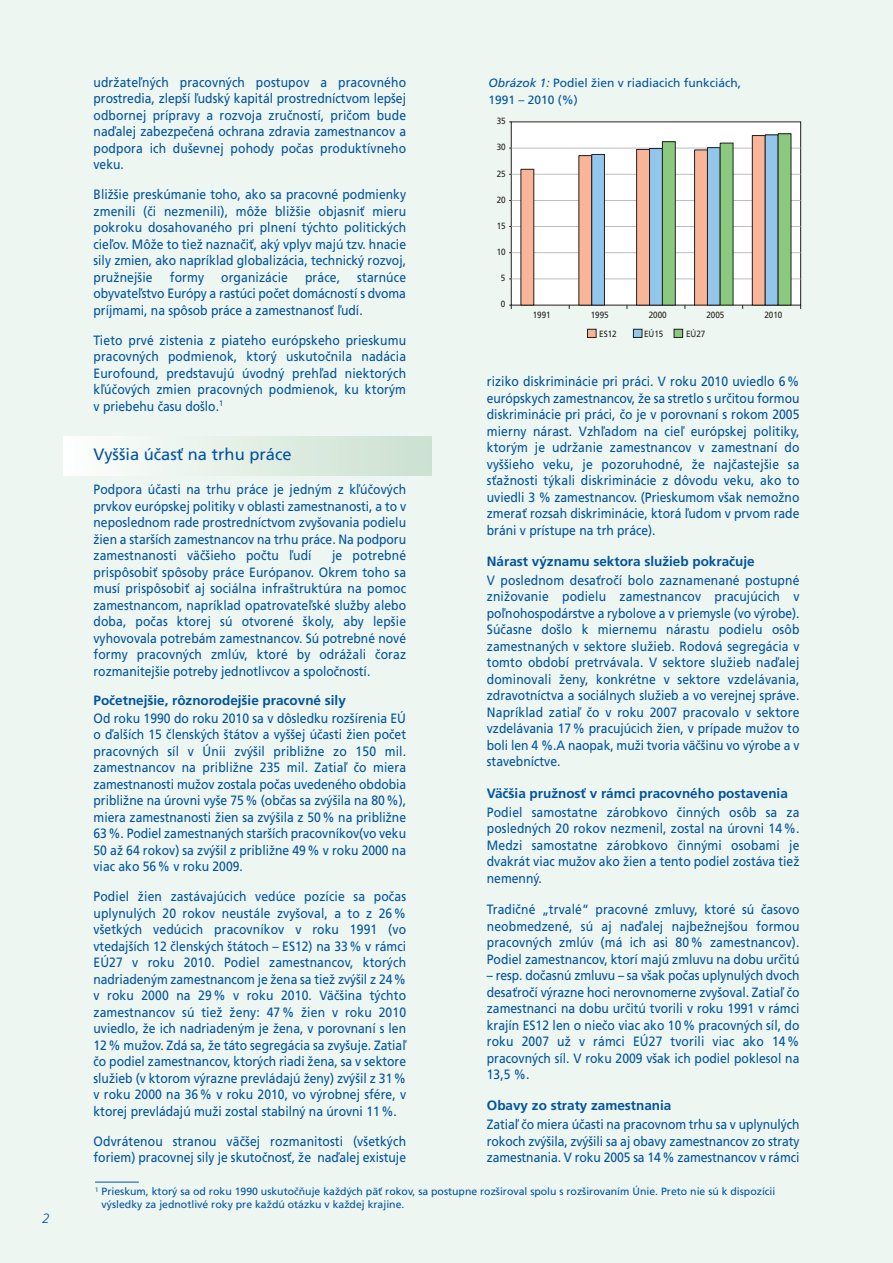
<style>
.page{position:relative;width:893px;height:1263px;background:#edf6f0}
.page>*{position:absolute;margin:0;border:0;box-sizing:border-box;transform-origin:0 0}
.t1{font:16.5px "Frutiger LT Com";color:#0153a0}
.t2{font:13.5px/16.5px "Frutiger LT Com";color:#0153a0;text-align:justify;scale:.9 1}
.t3{font:700 13.5px "Frutiger LT Com";color:#0153a0}
.t4{font:italic 300 13.5px "Frutiger LT Com";color:#0153a0}
.t5{font:12px/17.2px "Frutiger LT Com";color:#0153a0}
.t6{font:10.5px/12.6px "Frutiger LT Com";color:#0153a0}
.t7{font:9px "Frutiger LT Com";color:#231f20;scale:.9 1}
.s1{font-style:italic}
</style>
<div class="page">
<div style="left:64px;top:437px;width:368px;height:38px;background:linear-gradient(to right,#fdfefe,#cbe0cf)"></div>
<div style="left:511px;top:122px;width:290px;height:183px;background:#fff"></div>
<div style="left:511px;top:121px;width:290px;height:184px;border:1px solid #231f20"></div>
<hr style="left:511px;top:278px;width:289px;height:1px;background:#bcbdc0">
<hr style="left:511px;top:252px;width:289px;height:1px;background:#bcbdc0">
<hr style="left:511px;top:226px;width:289px;height:1px;background:#bcbdc0">
<hr style="left:511px;top:200px;width:289px;height:1px;background:#bcbdc0">
<hr style="left:511px;top:174px;width:289px;height:1px;background:#bcbdc0">
<hr style="left:511px;top:148px;width:289px;height:1px;background:#bcbdc0">
<div style="left:521px;top:169px;width:13px;height:136px;background:#f9b598"></div>
<div style="left:579px;top:156px;width:13px;height:149px;background:#f9b598"></div>
<div style="left:637px;top:149px;width:12px;height:156px;background:#f9b598"></div>
<div style="left:636px;top:149px;width:14px;height:156px;border:1px solid #231f20"></div>
<div style="left:694px;top:150px;width:13px;height:155px;background:#f9b598"></div>
<div style="left:694px;top:150px;width:14px;height:155px;border:1px solid #231f20"></div>
<div style="left:752px;top:136px;width:13px;height:169px;background:#f9b598"></div>
<div style="left:752px;top:135px;width:14px;height:170px;border:1px solid #231f20"></div>
<div style="left:592px;top:154px;width:12px;height:151px;background:#92c6eb"></div>
<div style="left:591px;top:154px;width:14px;height:151px;border:1px solid #231f20"></div>
<div style="left:649px;top:149px;width:13px;height:156px;background:#92c6eb"></div>
<div style="left:649px;top:148px;width:14px;height:157px;border:1px solid #231f20"></div>
<div style="left:707px;top:148px;width:13px;height:157px;background:#92c6eb"></div>
<div style="left:707px;top:147px;width:13px;height:158px;border:1px solid #231f20"></div>
<div style="left:765px;top:135px;width:13px;height:170px;background:#92c6eb"></div>
<div style="left:765px;top:134px;width:13px;height:171px;border:1px solid #231f20"></div>
<div style="left:662px;top:142px;width:13px;height:163px;background:#8bca7e"></div>
<div style="left:662px;top:141px;width:14px;height:164px;border:1px solid #231f20"></div>
<div style="left:720px;top:143px;width:13px;height:162px;background:#8bca7e"></div>
<div style="left:720px;top:143px;width:13px;height:162px;border:1px solid #231f20"></div>
<div style="left:778px;top:134px;width:13px;height:171px;background:#8bca7e"></div>
<div style="left:587px;top:329px;width:9px;height:8px;background:#f9b598"></div>
<div style="left:587px;top:329px;width:9px;height:9px;border:1px solid #231f20"></div>
<div style="left:633px;top:329px;width:9px;height:8px;background:#92c6eb"></div>
<div style="left:633px;top:329px;width:9px;height:9px;border:1px solid #231f20"></div>
<div style="left:674px;top:329px;width:9px;height:8px;background:#8bca7e"></div>
<div style="left:674px;top:329px;width:9px;height:9px;border:1px solid #231f20"></div>
<hr style="left:95px;top:1182px;width:44px;height:1px;background:#0153a0">
<p class="t4" style="left:42px;top:1210px;width:9px">2</p>
<p class="t2" style="left:94px;top:74px;width:349px">udržateľných pracovných postupov a pracovného prostredia, zlepší ľudský kapitál prostredníctvom lepšej odbornej prípravy a rozvoja zručností, pričom bude naďalej zabezpečená ochrana zdravia zamestnancov a podpora ich duševnej pohody počas produktívneho veku.</p>
<p class="t2" style="left:94px;top:186px;width:349px">Bližšie preskúmanie toho, ako sa pracovné podmienky zmenili (či nezmenili), môže bližšie objasniť mieru pokroku dosahovaného pri plnení týchto politických cieľov. Môže to tiež naznačiť, aký vplyv majú tzv. hnacie sily zmien, ako napríklad globalizácia, technický rozvoj, pružnejšie</p>
<p class="t2" style="left:170px;top:269px;width:40px">formy</p>
<p class="t2" style="left:221px;top:269px;width:76px">organizácie</p>
<p class="t2" style="left:305px;top:269px;width:40px">práce,</p>
<p class="t2" style="left:94px;top:269px;width:349px;text-indent:264px">starnúce obyvateľstvo Európy a rastúci počet domácností s dvoma príjmami, na spôsob práce a zamestnanosť ľudí.</p>
<p class="t2" style="left:94px;top:332px;width:349px">Tieto prvé zistenia z piateho európskeho prieskumu pracovných podmienok, ktorý uskutočnila nadácia Eurofound, predstavujú úvodný prehľad niektorých kľúčových zmien pracovných podmienok, ku ktorým v priebehu času došlo.<sup>1</sup></p>
<p class="t1" style="left:94px;top:444px;width:199px">Vyššia účasť na trhu práce</p>
<p class="t2" style="left:94px;top:481px;width:349px">Podpora účasti na trhu práce je jedným z kľúčových prvkov európskej politiky v oblasti zamestnanosti, a to v neposlednom rade prostredníctvom zvyšovania podielu žien a starších zamestnancov na trhu práce. Na podporu zamestnanosti väčšieho počtu ľudí</p>
<p class="t2" style="left:94px;top:547px;width:349px;text-indent:238px">je potrebné prispôsobiť spôsoby práce Európanov. Okrem toho sa musí prispôsobiť aj sociálna infraštruktúra na pomoc zamestnancom, napríklad opatrovateľské služby alebo doba, počas ktorej sú otvorené školy, aby lepšie vyhovovala potrebám zamestnancov. Sú potrebné nové formy pracovných zmlúv, ktoré by odrážali čoraz rozmanitejšie potreby jednotlivcov a spoločností.</p>
<p class="t3" style="left:94px;top:693px;width:254px">Početnejšie, rôznorodejšie pracovné sily</p>
<p class="t2" style="left:94px;top:710px;width:349px">Od roku 1990 do roku 2010 sa v dôsledku rozšírenia EÚ o ďalších 15 členských štátov a vyššej účasti žien počet pracovných síl v Únii zvýšil približne zo 150 mil. zamestnancov na približne 235 mil. Zatiaľ čo miera zamestnanosti mužov zostala počas uvedeného obdobia približne na úrovni vyše 75% (občas sa zvýšila na 80%), miera zamestnanosti žien sa zvýšila z 50% na približne 63%. Podiel zamestnaných starších pracovníkov(vo veku 50 až 64 rokov) sa zvýšil z približne 49% v roku 2000 na viac ako 56% v roku 2009.</p>
<p class="t2" style="left:94px;top:888px;width:349px">Podiel žien zastávajúcich vedúce pozície sa počas uplynulých 20 rokov neustále zvyšoval, a to z 26% všetkých vedúcich pracovníkov v roku 1991 (vo vtedajších 12 členských štátoch – ES12) na 33% v rámci EÚ27 v roku 2010. Podiel zamestnancov, ktorých nadriadeným zamestnancom je žena sa tiež zvýšil z 24% v roku 2000 na 29% v roku 2010. Väčšina týchto zamestnancov sú tiež ženy: 47% žien v roku 2010 uviedlo, že ich nadriadeným je žena, v porovnaní s len 12% mužov. Zdá sa, že táto segregácia sa zvyšuje. Zatiaľ čo podiel zamestnancov, ktorých riadi žena, sa v sektore služieb (v ktorom výrazne prevládajú ženy) zvýšil z 31% v roku 2000 na 36% v roku 2010, vo výrobnej sfére, v ktorej prevládajú muži zostal stabilný na úrovni 11%.</p>
<p class="t2" style="left:94px;top:1133px;width:349px">Odvrátenou stranou väčšej rozmanitosti (všetkých foriem) pracovnej sily je skutočnosť, že naďalej existuje</p>
<p class="t5" style="left:488px;top:74px;width:254px"><span class="s1">Obrázok 1:</span> Podiel žien v riadiacich funkciách,<br>1991 – 2010 (%)</p>
<p class="t7" style="left:497px;top:116px;width:12px">35</p>
<p class="t7" style="left:497px;top:142px;width:12px">30</p>
<p class="t7" style="left:497px;top:168px;width:12px">25</p>
<p class="t7" style="left:497px;top:194px;width:12px">20</p>
<p class="t7" style="left:497px;top:220px;width:12px">15</p>
<p class="t7" style="left:497px;top:247px;width:12px">10</p>
<p class="t7" style="left:501px;top:273px;width:7px">5</p>
<p class="t7" style="left:501px;top:299px;width:7px">0</p>
<p class="t7" style="left:533px;top:310px;width:22px">1991</p>
<p class="t7" style="left:591px;top:310px;width:22px">1995</p>
<p class="t7" style="left:649px;top:310px;width:22px">2000</p>
<p class="t7" style="left:706px;top:310px;width:22px">2005</p>
<p class="t7" style="left:764px;top:310px;width:22px">2010</p>
<p class="t7" style="left:599px;top:328px;width:21px">ES12</p>
<p class="t7" style="left:644px;top:328px;width:23px">EÚ15</p>
<p class="t7" style="left:686px;top:328px;width:23px">EÚ27</p>
<p class="t2" style="left:487px;top:373px;width:349px">riziko diskriminácie pri práci. V roku 2010 uviedlo 6% európskych zamestnancov, že sa stretlo s určitou formou diskriminácie pri práci, čo je v porovnaní s rokom 2005 mierny nárast. Vzhľadom na cieľ európskej politiky, ktorým je udržanie zamestnancov v zamestnaní do vyššieho veku, je pozoruhodné, že najčastejšie sa sťažnosti týkali diskriminácie z dôvodu veku, ako to uviedli 3 % zamestnancov. (Prieskumom však nemožno zmerať rozsah diskriminácie, ktorá ľudom v prvom rade bráni v prístupe na trh práce).</p>
<p class="t3" style="left:487px;top:553px;width:269px">Nárast významu sektora služieb pokračuje</p>
<p class="t2" style="left:487px;top:572px;width:349px">V poslednom desaťročí bolo zaznamenané postupné znižovanie podielu zamestnancov pracujúcich v poľnohospodárstve a rybolove a v priemysle (vo výrobe).<br>Súčasne došlo k miernemu nárastu podielu osôb zamestnaných v sektore služieb. Rodová segregácia v tomto období pretrvávala. V sektore služieb naďalej dominovali ženy, konkrétne v sektore vzdelávania, zdravotníctva a sociálnych služieb a vo verejnej správe.<br>Napríklad zatiaľ čo v roku 2007 pracovalo v sektore vzdelávania 17% pracujúcich žien, v prípade mužov to boli len 4 %.A naopak, muži tvoria väčšinu vo výrobe a v stavebníctve.</p>
<p class="t3" style="left:487px;top:785px;width:302px">Väčšia pružnosť v rámci pracovného postavenia</p>
<p class="t2" style="left:487px;top:804px;width:349px">Podiel samostatne zárobkovo činných osôb sa za posledných 20 rokov nezmenil, zostal na úrovni 14%.<br>Medzi samostatne zárobkovo činnými osobami je dvakrát viac mužov ako žien a tento podiel zostáva tiež nemenný.</p>
<p class="t2" style="left:487px;top:901px;width:349px">Tradičné „trvalé“ pracovné zmluvy, ktoré sú časovo neobmedzené, sú aj naďalej najbežnejšou formou pracovných zmlúv (má ich asi 80% zamestnancov).<br>Podiel zamestnancov, ktorí majú zmluvu na dobu určitú</p>
<p class="t2" style="left:487px;top:967px;width:349px">– resp. dočasnú zmluvu – sa však počas uplynulých dvoch desaťročí výrazne hoci nerovnomerne zvyšoval. Zatiaľ čo zamestnanci na dobu určitú tvorili v roku 1991 v rámci krajín ES12 len o niečo viac ako 10% pracovných síl, do roku 2007 už v rámci EÚ27 tvorili viac ako 14% pracovných síl. V roku 2009 však ich podiel poklesol na 13,5 %.</p>
<p class="t3" style="left:487px;top:1098px;width:186px">Obavy zo straty zamestnania</p>
<p class="t2" style="left:487px;top:1116px;width:349px">Zatiaľ čo miera účasti na pracovnom trhu sa v uplynulých rokoch zvýšila, zvýšili sa aj obavy zamestnancov zo straty zamestnania. V roku 2005 sa 14% zamestnancov v rámci</p>
<p class="t6" style="left:102px;top:1185px;width:675px;text-indent:-7px"><sup>1</sup> Prieskum, ktorý sa od roku 1990 uskutočňuje každých päť rokov, sa postupne rozširoval spolu s rozširovaním Únie. Preto nie sú k dispozícii výsledky za jednotlivé roky pre každú otázku v každej krajine.</p>
</div>
